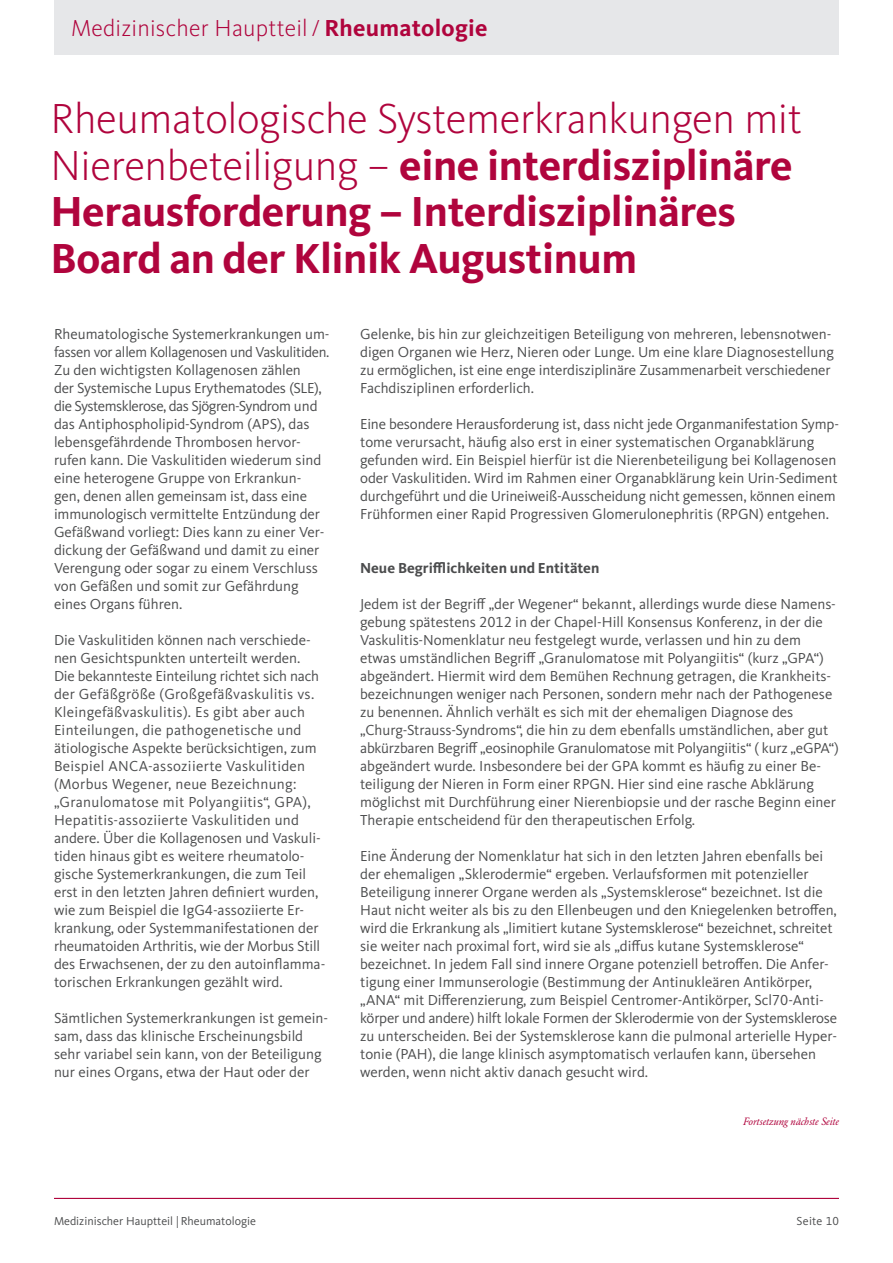
<style>
.page{position:relative;width:893px;height:1263px;background:#fff}
.page>*{position:absolute;margin:0;border:0;box-sizing:border-box;transform-origin:0 0}
.t1{font:700 43.5px/46.5px "Kievit OT";letter-spacing:-.01em;color:#b0043d}
.t2{font:300 24px "Kievit OT";letter-spacing:.01em;color:#b0043d}
.t3{font:15px/18px "Kievit OT";color:#4b4c4d}
.t4{font:700 15px "Kievit OT";color:#4b4c4d}
.t5{font:12px "Kievit OT";color:#4b4c4d}
.t6{font:italic 10.5px "Garamond BSK";color:#b0043d}
.s1{font-weight:700}
.s2{font-weight:300}
</style>
<div class="page">
<div style="left:54px;top:0;width:784px;height:54px;background:#e6e7e9"></div>
<hr style="left:54px;top:1198px;width:785px;height:1px;background:#b0043d">
<h2 class="t2" style="left:71px;top:15px;width:418px">Medizinischer Hauptteil/ <span class="s1">Rheumatologie</span></h2>
<h1 class="t1" style="left:51px;top:96px;width:753px"><span class="s2">Rheumatologische Systemerkrankungen mit Nierenbeteiligung –</span> eine interdisziplinäre Herausforderung – Interdisziplinäres Board an der Klinik Augustinum</h1>
<p class="t3" style="left:54px;top:325px;width:277px">Rheumatologische Systemerkrankungen um&shy;fassen vor allem Kollagenosen und Vaskulitiden.<br>Zu den wichtigsten Kollagenosen zählen<br>der Systemische Lupus Erythematodes (SLE), die Systemsklerose, das Sjögren-Syndrom und das Antiphospholipid-Syndrom (APS), das lebensgefährdende Thrombosen hervor&shy;rufen kann. Die Vaskulitiden wiederum sind eine heterogene Gruppe von Erkrankun&shy;gen, denen allen gemeinsam ist, dass eine immunologisch vermittelte Entzündung der Gefäßwand vorliegt: Dies kann zu einer Ver&shy;dickung der Gefäßwand und damit zu einer Verengung oder sogar zu einem Verschluss von Gefäßen und somit zur Gefährdung eines Organs führen.</p>
<p class="t3" style="left:54px;top:631px;width:273px">Die Vaskulitiden können nach verschiede&shy;nen Gesichtspunkten unterteilt werden.<br>Die bekannteste Einteilung richtet sich nach der Gefäßgröße (Großgefäßvaskulitis vs.<br>Kleingefäßvaskulitis). Es gibt aber auch Einteilungen, die pathogenetische und ätiologische Aspekte berücksichtigen, zum Beispiel ANCA-assoziierte Vaskulitiden (Morbus Wegener, neue Bezeichnung: „Granulomatose mit Polyangiitis“, GPA), Hepatitis-assoziierte Vaskulitiden und andere. Über die Kollagenosen und Vaskuli&shy;tiden hinaus gibt es weitere rheumatolo&shy;gische Systemerkrankungen, die zum Teil erst in den letzten Jahren definiert wurden, wie zum Beispiel die IgG4-assoziierte Er&shy;krankung, oder Systemmanifestationen der rheumatoiden Arthritis, wie der Morbus Still des Erwachsenen, der zu den autoinflamma&shy;torischen Erkrankungen gezählt wird.</p>
<p class="t3" style="left:54px;top:1009px;width:276px">Sämtlichen Systemerkrankungen ist gemein&shy;sam, dass das klinische Erscheinungsbild sehr variabel sein kann, von der Beteiligung nur eines Organs, etwa der Haut oder der</p>
<p class="t3" style="left:360px;top:325px;width:475px">Gelenke, bis hin zur gleichzeitigen Beteiligung von mehreren, lebensnotwen&shy;digen Organen wie Herz, Nieren oder Lunge. Um eine klare Diagnosestellung zu ermöglichen, ist eine enge interdisziplinäre Zusammenarbeit verschiedener Fachdisziplinen erforderlich.</p>
<p class="t3" style="left:360px;top:415px;width:480px">Eine besondere Herausforderung ist, dass nicht jede Organmanifestation Symp&shy;tome verursacht, häufig also erst in einer systematischen Organabklärung gefunden wird. Ein Beispiel hierfür ist die Nierenbeteiligung bei Kollagenosen oder Vaskulitiden. Wird im Rahmen einer Organabklärung kein Urin-Sediment durchgeführt und die Urineiweiß-Ausscheidung nicht gemessen, können einem Frühformen einer Rapid Progressiven Glomerulonephritis (RPGN) entgehen.</p>
<p class="t4" style="left:360px;top:559px;width:241px">Neue Begrifflichkeiten und Entitäten</p>
<p class="t3" style="left:360px;top:595px;width:480px">Jedem ist der Begriff „der Wegener“ bekannt, allerdings wurde diese Namens&shy;gebung spätestens 2012 in der Chapel-Hill Konsensus Konferenz, in der die Vaskulitis-Nomenklatur neu festgelegt wurde, verlassen und hin zu dem etwas umständlichen Begriff „Granulomatose mit Polyangiitis“ (kurz „GPA“) abgeändert. Hiermit wird dem Bemühen Rechnung getragen, die Krankheits&shy;bezeichnungen weniger nach Personen, sondern mehr nach der Pathogenese zu benennen. Ähnlich verhält es sich mit der ehemaligen Diagnose des „Churg-Strauss-Syndroms“, die hin zu dem ebenfalls umständlichen, aber gut abkürzbaren Begriff „eosinophile Granulomatose mit Polyangiitis“ ( kurz „eGPA“) abgeändert wurde. Insbesondere bei der GPA kommt es häufig zu einer Be&shy;teiligung der Nieren in Form einer RPGN. Hier sind eine rasche Abklärung möglichst mit Durchführung einer Nierenbiopsie und der rasche Beginn einer Therapie entscheidend für den therapeutischen Erfolg.</p>
<p class="t3" style="left:360px;top:847px;width:479px">Eine Änderung der Nomenklatur hat sich in den letzten Jahren ebenfalls bei der ehemaligen „Sklerodermie“ ergeben. Verlaufsformen mit potenzieller Beteiligung innerer Organe werden als „Systemsklerose“ bezeichnet. Ist die Haut nicht weiter als bis zu den Ellenbeugen und den Kniegelenken betroffen, wird die Erkrankung als „limitiert kutane Systemsklerose“ bezeichnet, schreitet sie weiter nach proximal fort, wird sie als „diffus kutane Systemsklerose“ bezeichnet. In jedem Fall sind innere Organe potenziell betroffen. Die Anfer&shy;tigung einer Immunserologie (Bestimmung der Antinukleären Antikörper, „ANA“ mit Differenzierung, zum Beispiel Centromer-Antikörper, Scl70-Anti&shy;körper und andere) hilft lokale Formen der Sklerodermie von der Systemsklerose zu unterscheiden. Bei der Systemsklerose kann die pulmonal arterielle Hyper&shy;tonie (PAH), die lange klinisch asymptomatisch verlaufen kann, übersehen werden, wenn nicht aktiv danach gesucht wird.</p>
<p class="t6" style="left:743px;top:1116px;width:97px">Fortsetzung nächste Seite</p>
<p class="t5" style="left:54px;top:1214px;width:203px">Medizinischer Hauptteil |Rheumatologie</p>
<p class="t5" style="left:797px;top:1214px;width:44px">Seite 10</p>
</div>
